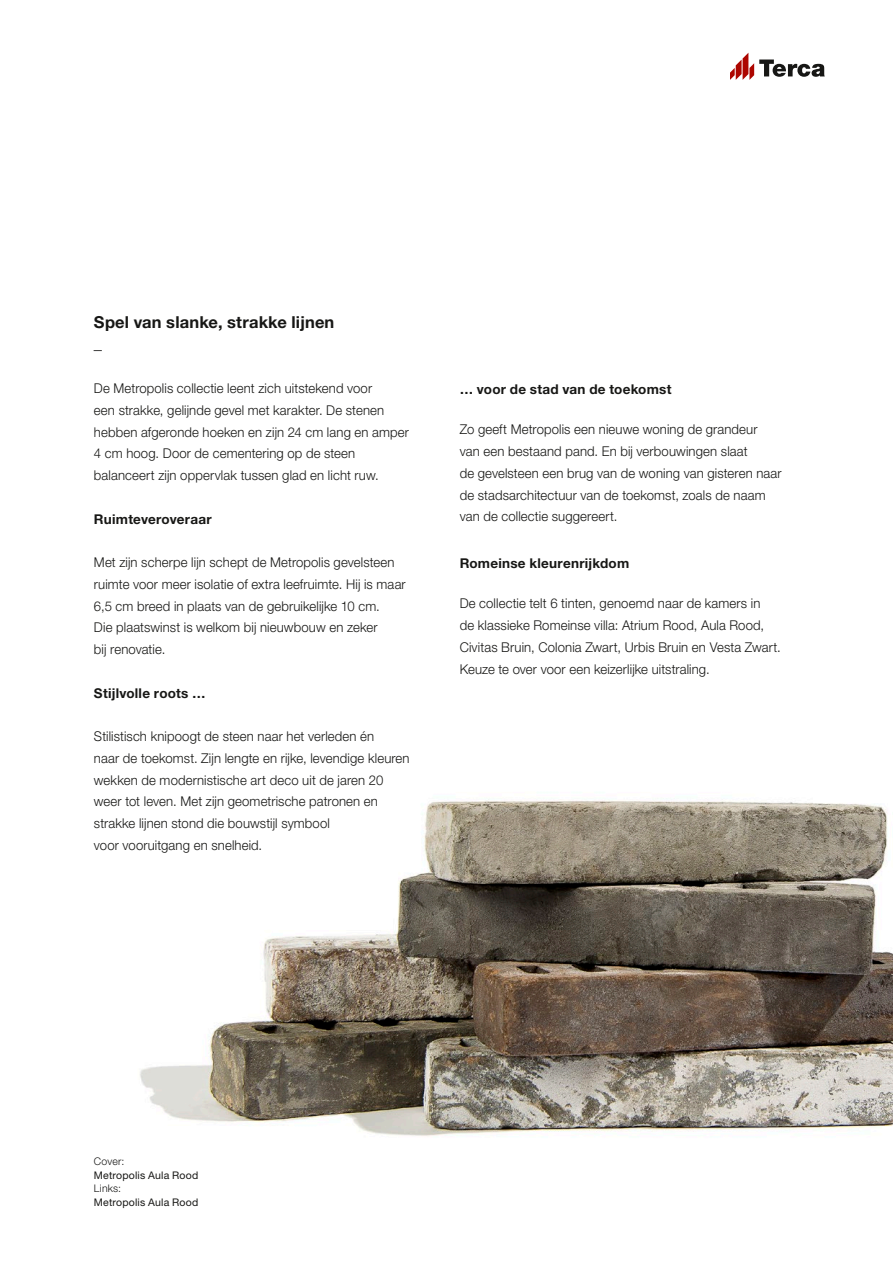
<style>
.page{position:relative;width:893px;height:1263px;background:#fff}
.page>*{position:absolute;margin:0;border:0;box-sizing:border-box;transform-origin:0 0}
.t1{font:700 16.5px "Helvetica Neue LT Std";letter-spacing:.01em;color:#171715}
.t2{font:16.5px "Helvetica Neue LT Std";color:#171715}
.t3{font:300 13.5px/21.8px "Helvetica Neue LT Std";letter-spacing:.01em;color:#171715}
.t4{font:700 13.5px "Helvetica Neue LT Std";letter-spacing:.015em;color:#171715}
.t5{font:10.5px "Helvetica Neue LT Std";letter-spacing:.015em;color:#171715}
.t6{font:300 10.5px "Helvetica Neue LT Std";letter-spacing:.02em;color:#171715}
</style>
<div class="page">
<svg style="left:730px;top:53px;width:95px;height:27px"></svg>
<img style="left:140px;top:799px;width:753px;height:337px">
<p class="t1" style="left:94px;top:312px;width:242px">Spel van slanke, strakke lijnen</p>
<p class="t2" style="left:94px;top:334px;width:10px">_</p>
<p class="t3" style="left:94px;top:377px;width:317px">De Metropolis collectie leent zich uitstekend voor<br>een strakke, gelijnde gevel met karakter. De stenen hebben afgeronde hoeken en zijn 24 cm lang en amper 4 cm hoog. Door de cementering op de steen balanceert zijn oppervlak tussen glad en licht ruw.</p>
<p class="t4" style="left:94px;top:510px;width:119px">Ruimteveroveraar</p>
<p class="t3" style="left:94px;top:551px;width:313px">Met zijn scherpe lijn schept de Metropolis gevelsteen ruimte voor meer isolatie of extra leefruimte. Hij is maar 6,5 cm breed in plaats van de gebruikelijke 10 cm.<br>Die plaatswinst is welkom bij nieuwbouw en zeker<br>bij renovatie.</p>
<p class="t4" style="left:94px;top:684px;width:113px">Stijlvolle roots …</p>
<p class="t3" style="left:94px;top:725px;width:317px">Stilistisch knipoogt de steen naar het verleden én<br>naar de toekomst. Zijn lengte en rijke, levendige kleuren wekken de modernistische art deco uit de jaren 20 weer tot leven. Met zijn geometrische patronen en strakke lijnen stond die bouwstijl symbool<br>voor vooruitgang en snelheid.</p>
<p class="t4" style="left:460px;top:381px;width:213px">… voor de stad van de toekomst</p>
<p class="t3" style="left:460px;top:418px;width:323px">Zo geeft Metropolis een nieuwe woning de grandeur<br>van een bestaand pand. En bij verbouwingen slaat<br>de gevelsteen een brug van de woning van gisteren naar de stadsarchitectuur van de toekomst, zoals de naam van de collectie suggereert.</p>
<p class="t4" style="left:460px;top:555px;width:171px">Romeinse kleurenrijkdom</p>
<p class="t3" style="left:460px;top:592px;width:322px">De collectie telt 6 tinten, genoemd naar de kamers in<br>de klassieke Romeinse villa: Atrium Rood, Aula Rood, Civitas Bruin, Colonia Zwart, Urbis Bruin en Vesta Zwart.<br>Keuze te over voor een keizerlijke uitstraling.</p>
<p class="t6" style="left:94px;top:1155px;width:32px">Cover:</p>
<p class="t5" style="left:94px;top:1168px;width:106px">Metropolis Aula Rood</p>
<p class="t6" style="left:94px;top:1182px;width:29px">Links:</p>
<p class="t5" style="left:94px;top:1195px;width:106px">Metropolis Aula Rood</p>
</div>
